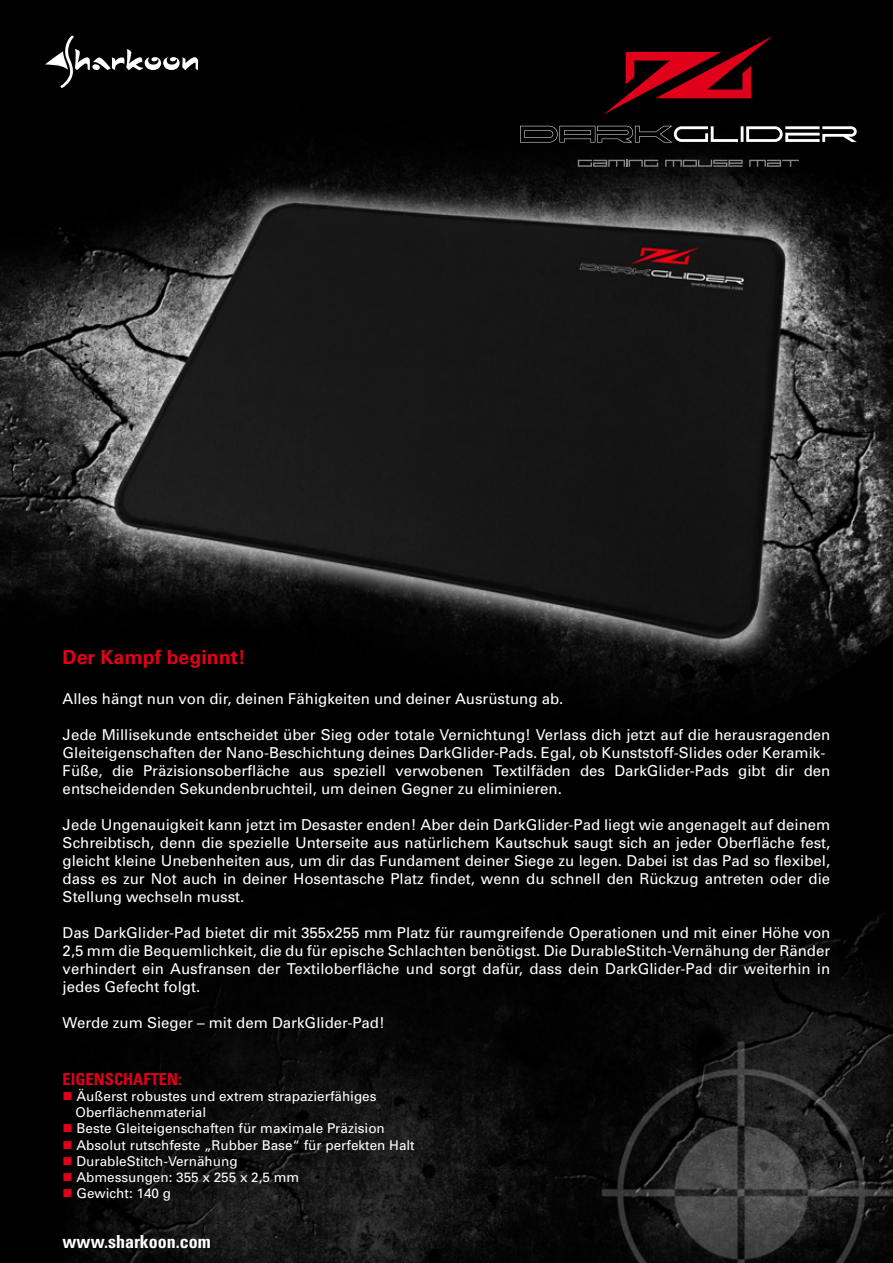
<style>
.page{position:relative;width:893px;height:1263px;background:#fff}
.page>*{position:absolute;margin:0;border:0;box-sizing:border-box;transform-origin:0 0}
.t1{font:700 19.5px "Univers";color:#e1001a}
.t2{font:700 condensed 18px "Univers";color:#fff}
.t3{font:700 condensed 16.5px "Univers";color:#e1001a}
.t4{font:15px/18px "Univers";color:#fff;text-align:justify}
.t5{font:13.5px/16.2px "Univers";color:#fff}
.s1{color:#e1001a}
</style>
<div class="page">
<img style="left:0;top:0;width:893px;height:1263px">
<svg style="left:665px;top:160px;width:78px;height:7px"></svg>
<svg style="left:749px;top:160px;width:50px;height:7px"></svg>
<svg style="left:578px;top:160px;width:80px;height:7px"></svg>
<svg style="left:603px;top:36px;width:170px;height:78px"></svg>
<svg style="left:520px;top:126px;width:337px;height:16px"></svg>
<svg style="left:45px;top:35px;width:153px;height:53px"></svg>
<h1 class="t1" style="left:63px;top:645px;width:185px">Der Kampf beginnt!</h1>
<p class="t4" style="left:63px;top:690px;width:502px">Alles hängt nun von dir, deinen Fähigkeiten und deiner Ausrüstung ab.</p>
<p class="t4" style="left:63px;top:726px;width:769px;text-align:left">Jede Millisekunde entscheidet über Sieg oder totale Vernichtung! Verlass dich jetzt auf die herausragenden Gleiteigenschaften der Nano-Beschichtung deines DarkGlider-Pads. Egal, ob Kunststoff-Slides oder Keramik-Füße, die Präzisionsoberfläche aus speziell verwobenen Textilfäden des DarkGlider-Pads gibt dir den entscheidenden Sekundenbruchteil, um deinen Gegner zu eliminieren.</p>
<p class="t4" style="left:63px;top:816px;width:769px">Jede Ungenauigkeit kann jetzt im Desaster enden! Aber dein DarkGlider-Pad liegt wie angenagelt auf deinem Schreibtisch, denn die spezielle Unterseite aus natürlichem Kautschuk saugt sich an jeder Oberfläche fest, gleicht kleine Unebenheiten aus, um dir das Fundament deiner Siege zu legen. Dabei ist das Pad so flexibel, dass es zur Not auch in deiner Hosentasche Platz findet, wenn du schnell den Rückzug antreten oder die Stellung wechseln musst.</p>
<p class="t4" style="left:63px;top:924px;width:769px">Das DarkGlider-Pad bietet dir mit 355x255 mm Platz für raumgreifende Operationen und mit einer Höhe von 2,5 mm die Bequemlichkeit, die du für epische Schlachten benötigst. Die DurableStitch-Vernähung der Ränder verhindert ein Ausfransen der Textiloberfläche und sorgt dafür, dass dein DarkGlider-Pad dir weiterhin in jedes Gefecht folgt.</p>
<p class="t4" style="left:63px;top:1014px;width:324px">Werde zum Sieger – mit dem DarkGlider-Pad!</p>
<p class="t3" style="left:63px;top:1069px;width:121px">EIGENSCHAFTEN:</p>
<p class="t5" style="left:76px;top:1088px;width:302px;text-indent:-13px"><span class="s1">■</span> Äußerst robustes und extrem strapazierfähiges<br>Oberflächenmaterial</p>
<p class="t5" style="left:63px;top:1121px;width:324px"><span class="s1">■</span> Beste Gleiteigenschaften für maximale Präzision</p>
<p class="t5" style="left:63px;top:1137px;width:354px"><span class="s1">■</span> Absolut rutschfeste „Rubber Base“ für perfekten Halt</p>
<p class="t5" style="left:63px;top:1153px;width:176px"><span class="s1">■</span> DurableStitch-Vernähung</p>
<p class="t5" style="left:63px;top:1169px;width:238px"><span class="s1">■</span> Abmessungen: 355 x 255 x 2,5 mm</p>
<p class="t5" style="left:63px;top:1185px;width:110px"><span class="s1">■</span> Gewicht: 140 g</p>
<p class="t2" style="left:63px;top:1231px;width:150px">www.sharkoon.com</p>
</div>
